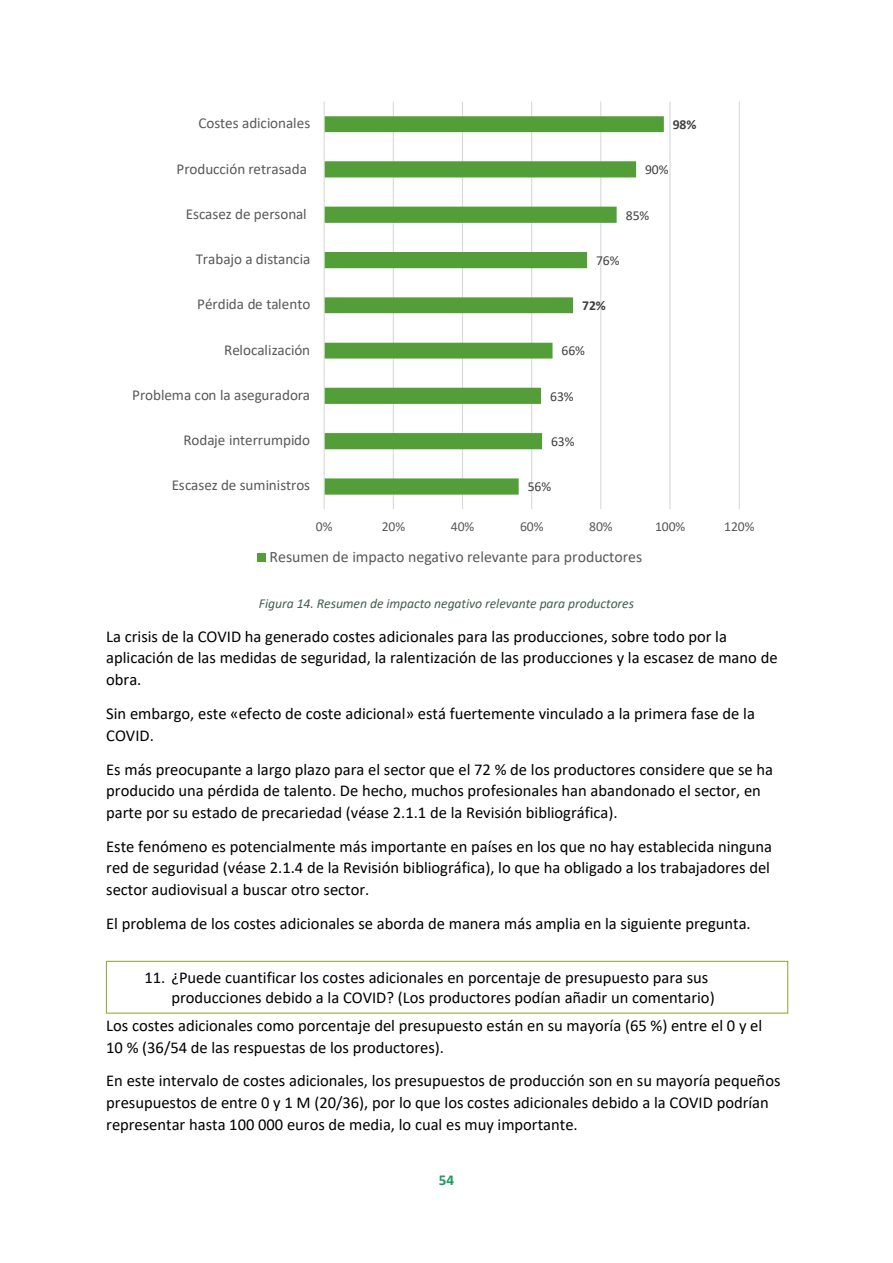
<style>
.page{position:relative;width:893px;height:1263px;background:#fff}
.page>*{position:absolute;margin:0;border:0;box-sizing:border-box;transform-origin:0 0}
.t1{font:16.5px/21.8px "Calibri";color:#000}
.t2{font:15.9px "Calibri";color:#595959}
.t3{font:15.15px "Calibri";color:#595959}
.t4{font:700 15.15px "Calibri";color:#209961}
.t5{font:italic 13.65px "Calibri";letter-spacing:-.005em;color:#455f51}
.t6{font:13.65px "Calibri";letter-spacing:-.005em;color:#595959}
.t7{font:13.65px "Calibri";letter-spacing:-.005em;color:#404040}
.t8{font:700 13.65px "Calibri";color:#404040}
</style>
<div class="page">
<hr style="left:393px;top:102px;width:1px;height:407px;background:#d9d9d9">
<hr style="left:462px;top:102px;width:1px;height:407px;background:#d9d9d9">
<hr style="left:531px;top:102px;width:1px;height:407px;background:#d9d9d9">
<hr style="left:600px;top:102px;width:1px;height:407px;background:#d9d9d9">
<hr style="left:669px;top:102px;width:1px;height:407px;background:#d9d9d9">
<hr style="left:738px;top:102px;width:1px;height:407px;background:#d9d9d9">
<svg style="left:325px;top:116px;width:338px;height:379px"></svg>
<hr style="left:323px;top:102px;width:2px;height:407px;background:#d9d9d9">
<div style="left:257px;top:554px;width:9px;height:8px;background:#549e39"></div>
<div style="left:106px;top:961px;width:682px;height:53px;border:1px solid #94a027"></div>
<p class="t3" style="left:199px;top:114px;width:113px">Costes adicionales</p>
<p class="t8" style="left:672px;top:116px;width:25px">98%</p>
<p class="t3" style="left:176px;top:159px;width:132px">Producción retrasada</p>
<p class="t7" style="left:645px;top:161px;width:25px">90%</p>
<p class="t3" style="left:186px;top:204px;width:122px">Escasez de personal</p>
<p class="t7" style="left:625px;top:207px;width:25px">85%</p>
<p class="t3" style="left:196px;top:250px;width:116px">Trabajo a distancia</p>
<p class="t7" style="left:596px;top:252px;width:25px">76%</p>
<p class="t3" style="left:197px;top:295px;width:115px">Pérdida de talento</p>
<p class="t8" style="left:582px;top:297px;width:25px">72%</p>
<p class="t3" style="left:224px;top:340px;width:88px">Relocalización</p>
<p class="t7" style="left:561px;top:342px;width:25px">66%</p>
<p class="t3" style="left:132px;top:386px;width:179px">Problema con la aseguradora</p>
<p class="t7" style="left:550px;top:388px;width:25px">63%</p>
<p class="t3" style="left:183px;top:431px;width:128px">Rodaje interrumpido</p>
<p class="t7" style="left:551px;top:433px;width:25px">63%</p>
<p class="t3" style="left:172px;top:476px;width:140px">Escasez de suministros</p>
<p class="t7" style="left:527px;top:478px;width:25px">56%</p>
<p class="t6" style="left:316px;top:518px;width:18px">0%</p>
<p class="t6" style="left:381px;top:518px;width:25px">20%</p>
<p class="t6" style="left:451px;top:518px;width:25px">40%</p>
<p class="t6" style="left:520px;top:518px;width:25px">60%</p>
<p class="t6" style="left:589px;top:518px;width:25px">80%</p>
<p class="t6" style="left:655px;top:518px;width:32px">100%</p>
<p class="t6" style="left:724px;top:518px;width:32px">120%</p>
<p class="t2" style="left:269px;top:547px;width:374px">Resumen de impacto negativo relevante para productores</p>
<p class="t5" style="left:259px;top:595px;width:376px">Figura 14. Resumen de impacto negativo relevante para productores</p>
<p class="t1" style="left:106px;top:625px;width:672px">La crisis de la COVID ha generado costes adicionales para las producciones, sobre todo por la aplicación de las medidas de seguridad, la ralentización de las producciones y la escasez de mano de obra.</p>
<p class="t1" style="left:106px;top:702px;width:650px">Sin embargo, este «efecto de coste adicional» está fuertemente vinculado a la primera fase de la<br>COVID.</p>
<p class="t1" style="left:106px;top:758px;width:668px">Es más preocupante a largo plazo para el sector que el 72 % de los productores considere que se ha producido una pérdida de talento. De hecho, muchos profesionales han abandonado el sector, en parte por su estado de precariedad (véase 2.1.1 de la Revisión bibliográfica).</p>
<p class="t1" style="left:106px;top:835px;width:667px">Este fenómeno es potencialmente más importante en países en los que no hay establecida ninguna red de seguridad (véase 2.1.4 de la Revisión bibliográfica), lo que ha obligado a los trabajadores del sector audiovisual a buscar otro sector.</p>
<p class="t1" style="left:106px;top:912px;width:646px">El problema de los costes adicionales se aborda de manera más amplia en la siguiente pregunta.</p>
<p class="t1" style="left:171px;top:967px;width:544px;line-height:20.1px;text-indent:-27px">11. ¿Puede cuantificar los costes adicionales en porcentaje de presupuesto para sus producciones debido a la COVID? (Los productores podían añadir un comentario)</p>
<p class="t1" style="left:106px;top:1014px;width:657px">Los costes adicionales como porcentaje del presupuesto están en su mayoría (65 %) entre el 0 y el<br>10 % (36/54 de las respuestas de los productores).</p>
<p class="t1" style="left:106px;top:1070px;width:675px">En este intervalo de costes adicionales, los presupuestos de producción son en su mayoría pequeños presupuestos de entre 0 y 1 M (20/36), por lo que los costes adicionales debido a la COVID podrían representar hasta 100 000 euros de media, lo cual es muy importante.</p>
<p class="t4" style="left:439px;top:1171px;width:17px">54</p>
</div>
